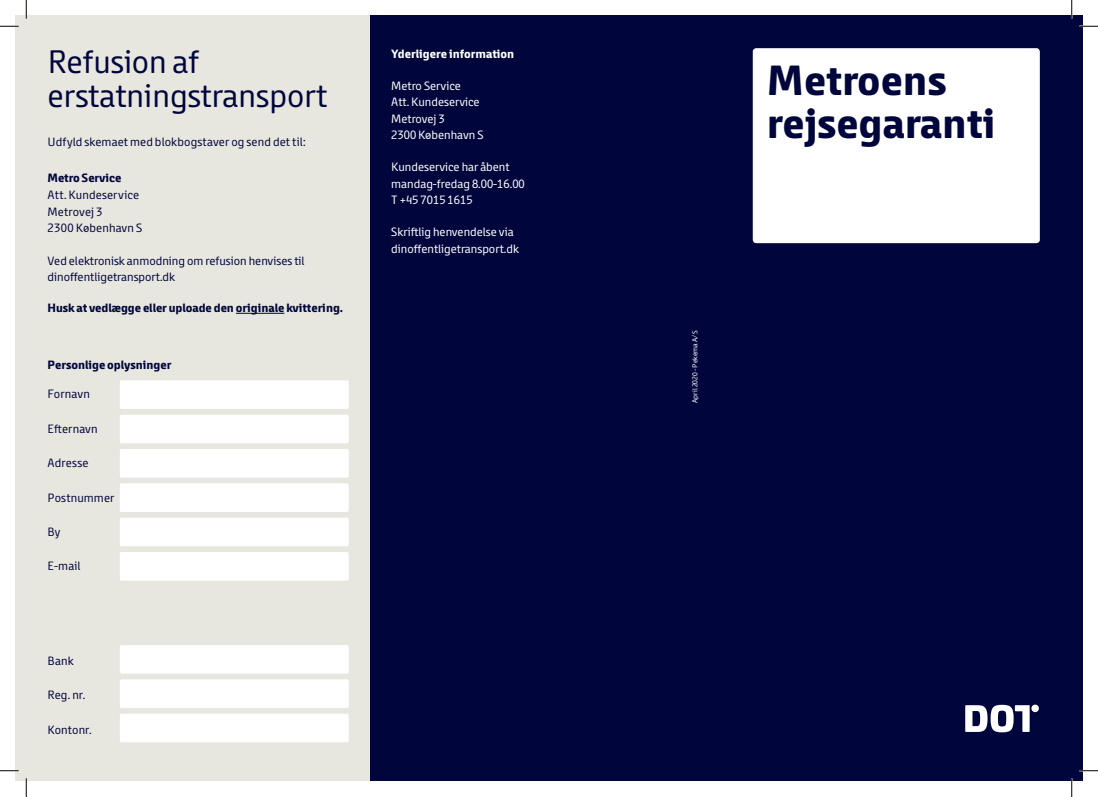
<style>
.page{position:relative;width:1098px;height:797px;background:#fff}
.page>*{position:absolute;margin:0;border:0;box-sizing:border-box;transform-origin:0 0}
.t1{font:700 43.75px/43.8px "Metro";color:#00063b}
.t2{font:33.75px/33.8px "Metro";color:#00063b}
.t3{font:12.5px/16.2px "Metro";letter-spacing:.005em;color:#00063b}
.t4{font:12.5px/16.2px "Metro";color:#fff}
.t5{font:700 12.5px "Metro";letter-spacing:-.005em;color:#00063b}
.t6{font:700 12.5px "Metro";color:#fff}
.t7{font:7.5px "Metro";color:#fff}
</style>
<div class="page">
<div style="left:370px;top:16px;width:712px;height:765px;background:#00063b"></div>
<div style="left:16px;top:16px;width:354px;height:765px;background:#e7e6df"></div>
<div style="left:753px;top:48px;width:287px;height:195px;background:#fff;border-radius:4px"></div>
<hr style="left:236px;top:313px;width:48px;height:1px;background:#00063b">
<div style="left:120px;top:645px;width:229px;height:28px;background:#fff;border-radius:2px"></div>
<div style="left:120px;top:517px;width:229px;height:29px;background:#fff;border-radius:2px"></div>
<div style="left:120px;top:449px;width:229px;height:28px;background:#fff;border-radius:2px"></div>
<div style="left:120px;top:380px;width:229px;height:29px;background:#fff;border-radius:2px"></div>
<div style="left:120px;top:679px;width:229px;height:29px;background:#fff;border-radius:2px"></div>
<div style="left:120px;top:552px;width:229px;height:28px;background:#fff;border-radius:2px"></div>
<div style="left:120px;top:483px;width:229px;height:29px;background:#fff;border-radius:2px"></div>
<div style="left:120px;top:414px;width:229px;height:29px;background:#fff;border-radius:2px"></div>
<div style="left:120px;top:713px;width:229px;height:29px;background:#fff;border-radius:2px"></div>
<svg style="left:965px;top:704px;width:74px;height:29px"></svg>
<svg style="left:0;top:25px;width:19px;height:2px"></svg>
<svg style="left:1079px;top:25px;width:19px;height:2px"></svg>
<svg style="left:0;top:770px;width:19px;height:1px"></svg>
<svg style="left:1079px;top:770px;width:19px;height:1px"></svg>
<svg style="left:25px;top:0;width:2px;height:19px"></svg>
<svg style="left:25px;top:778px;width:2px;height:19px"></svg>
<svg style="left:1071px;top:0;width:1px;height:19px"></svg>
<svg style="left:1071px;top:778px;width:1px;height:19px"></svg>
<h2 class="t2" style="left:48px;top:45px;width:281px">Refusion af erstatningstransport</h2>
<p class="t3" style="left:48px;top:134px;width:260px">Udfyld skemaet med blokbogstaver og send det til:</p>
<p class="t5" style="left:48px;top:170px;width:75px">Metro Service</p>
<p class="t3" style="left:48px;top:187px;width:96px">Att. Kundeservice<br>Metrovej 3<br>2300 København S</p>
<p class="t3" style="left:48px;top:252px;width:259px">Ved elektronisk anmodning om refusion henvises til dinoffentligetransport.dk</p>
<p class="t5" style="left:48px;top:300px;width:297px">Husk at vedlægge eller uploade den originale kvittering.</p>
<p class="t5" style="left:48px;top:357px;width:125px">Personlige oplysninger</p>
<p class="t3" style="left:48px;top:386px;width:44px">Fornavn</p>
<p class="t3" style="left:48px;top:420px;width:52px">Efternavn</p>
<p class="t3" style="left:48px;top:455px;width:42px">Adresse</p>
<p class="t3" style="left:48px;top:489px;width:69px">Postnummer</p>
<p class="t3" style="left:48px;top:524px;width:15px">By</p>
<p class="t3" style="left:48px;top:558px;width:34px">E-mail</p>
<p class="t3" style="left:48px;top:652px;width:28px">Bank</p>
<p class="t3" style="left:48px;top:687px;width:39px">Reg. nr.</p>
<p class="t3" style="left:48px;top:721px;width:46px">Kontonr.</p>
<p class="t6" style="left:391px;top:46px;width:125px">Yderligere information</p>
<p class="t4" style="left:391px;top:78px;width:94px">Metro Service<br>Att. Kundeservice<br>Metrovej 3<br>2300 København S</p>
<p class="t4" style="left:391px;top:159px;width:135px">Kundeservice har åbent mandag-fredag 8.00-16.00<br>T +45 7015 1615</p>
<p class="t4" style="left:391px;top:224px;width:129px">Skriftlig henvendelse via dinoffentligetransport.dk</p>
<h1 class="t1" style="left:767px;top:59px;width:230px">Metroens rejsegaranti</h1>
<p class="t7" style="left:690px;top:403px;width:74px;rotate:-90deg">April 2020 - Pekema A/S</p>
</div>
